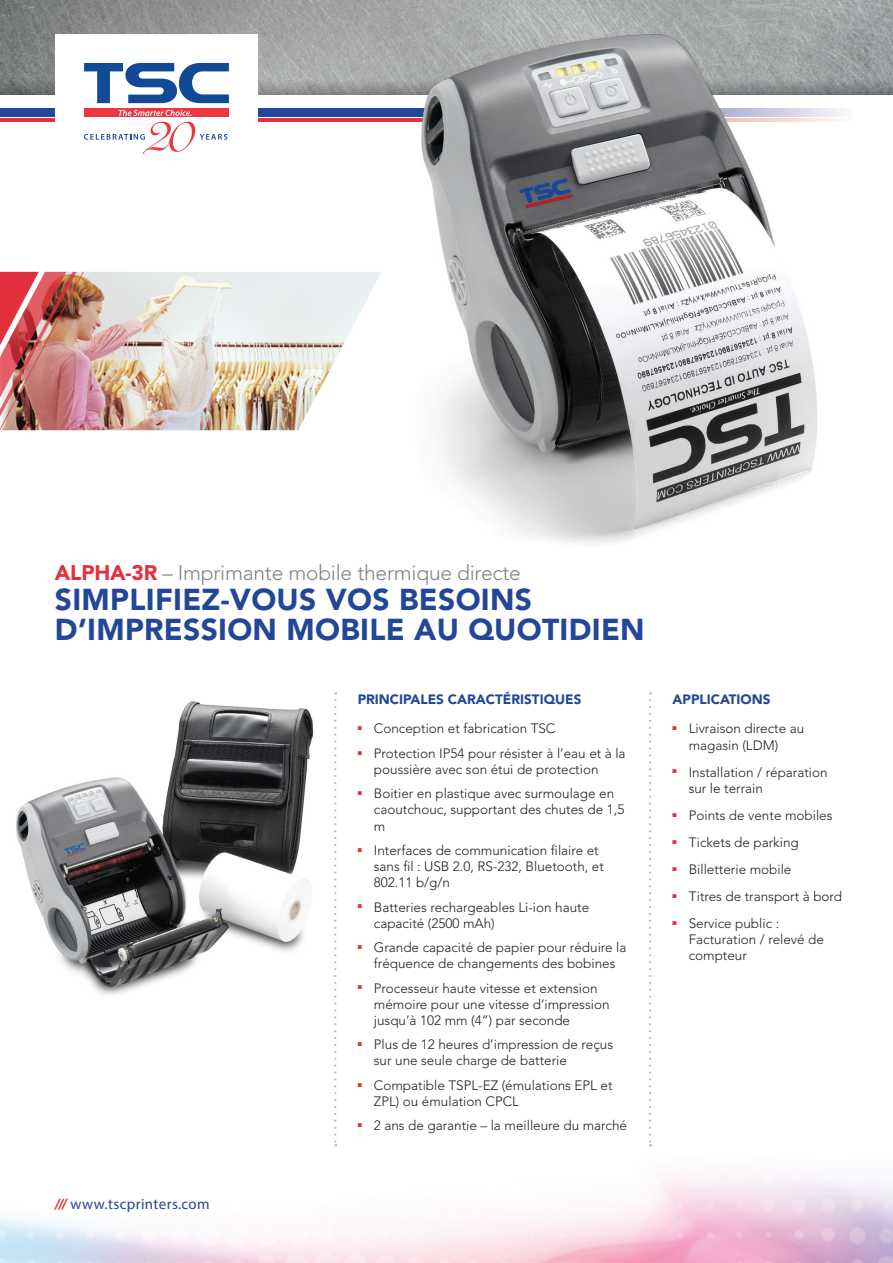
<style>
.page{position:relative;width:893px;height:1263px;background:#fff}
.page>*{position:absolute;margin:0;border:0;box-sizing:border-box;transform-origin:0 0}
.t1{font:900 30px "Avenir";letter-spacing:.01em;color:#224798}
.t2{font:300 21px "Avenir";letter-spacing:-.01em;color:#808285}
.t3{font:900 21px "Avenir";color:#e4303d}
.t4{font:15px "Myriad Pro";letter-spacing:.025em;color:#224798}
.t5{font:300 13.5px/16.2px "Avenir";color:#231f20}
.t6{font:900 13.5px "Avenir";color:#224798}
.s1{font-weight:900;color:#e4303d}
.s2{font-weight:700;font-style:italic;color:#e4303d}
</style>
<div class="page">
<img style="left:0;top:0;width:893px;height:80px">
<svg style="left:0;top:80px;width:893px;height:14px;background:#8a8d8d"></svg>
<svg style="left:0;top:108px;width:842px;height:8px;background:#3758a1"></svg>
<svg style="left:0;top:119px;width:842px;height:2px"></svg>
<div style="left:55px;top:34px;width:203px;height:153px;background:#fff"></div>
<svg style="left:84px;top:63px;width:145px;height:40px"></svg>
<div style="left:84px;top:108px;width:145px;height:9px;background:#ee3643"></div>
<svg style="left:119px;top:110px;width:73px;height:6px"></svg>
<svg style="left:84px;top:122px;width:143px;height:32px"></svg>
<img style="left:407px;top:34px;width:411px;height:510px">
<svg style="left:334px;top:700px;width:2px;height:446px"></svg>
<svg style="left:649px;top:700px;width:2px;height:446px"></svg>
<img style="left:84px;top:272px;width:297px;height:158px">
<img style="left:0;top:272px;width:84px;height:158px">
<img style="left:421px;top:35px;width:397px;height:494px">
<img style="left:16px;top:701px;width:298px;height:294px">
<h2 class="t3" style="left:55px;top:560px;width:15px">ALP</h2>
<h2 class="t2" style="left:94px;top:560px;width:428px"><span class="s1">HA-3R</span> – Imprimante mobile thermique directe</h2>
<h1 class="t1" style="left:55px;top:581px;width:219px">SIMPLI FIEZ-VOUS</h1>
<h1 class="t1" style="left:326px;top:581px;width:113px">VOS BESOINS</h1>
<h1 class="t1" style="left:55px;top:611px;width:90px">D’IMPRESSION</h1>
<h1 class="t1" style="left:287px;top:611px;width:89px">MOBILE</h1>
<h1 class="t1" style="left:414px;top:611px;width:75px">AU QUOTI</h1>
<h1 class="t1" style="left:569px;top:611px;width:41px">DIEN</h1>
<p class="t4" style="left:55px;top:1194px;width:156px"><span class="s2">///</span> www.tscprinters.com</p>
<p class="t6" style="left:358px;top:691px;width:225px">PRINCIPALES CARACTÉRISTIQUES</p>
<p class="t5" style="left:358px;top:720px;width:199px"><sup>■</sup> Conception et fabrication TSC</p>
<p class="t5" style="left:374px;top:745px;width:253px;text-indent:-16px"><sup>■</sup> Protection IP54 pour résister à l’eau et à la poussière avec son étui de protection</p>
<p class="t5" style="left:374px;top:785px;width:252px;text-indent:-16px"><sup>■</sup> Boitier en plastique avec surmoulage en caoutchouc, supportant des chutes de 1,5 m</p>
<p class="t5" style="left:374px;top:842px;width:232px;text-indent:-16px"><sup>■</sup> Interfaces de communication filaire et sans fil : USB 2.0, RS-232, Bluetooth, et<br>802.11 b/g/n</p>
<p class="t5" style="left:374px;top:899px;width:217px;text-indent:-16px"><sup>■</sup> Batteries rechargeables Li-ion haute capacité (2500 mAh)</p>
<p class="t5" style="left:358px;top:939px;width:270px;text-align:center"><sup>■</sup> Grande capacité de papier pour réduire la fréquence de changements des bobines</p>
<p class="t5" style="left:374px;top:980px;width:237px;text-indent:-16px"><sup>■</sup> Processeur haute vitesse et extension mémoire pour une vitesse d’impression jusqu’à 102 mm (4”) par seconde</p>
<p class="t5" style="left:374px;top:1036px;width:241px;text-indent:-16px"><sup>■</sup> Plus de 12 heures d’impression de reçus sur une seule charge de batterie</p>
<p class="t5" style="left:374px;top:1077px;width:240px;text-indent:-16px"><sup>■</sup> Compatible TSPL-EZ (émulations EPL et<br>ZPL) ou émulation CPCL</p>
<p class="t5" style="left:358px;top:1117px;width:271px"><sup>■</sup> 2 ans de garantie – la meilleure du marché</p>
<p class="t6" style="left:672px;top:691px;width:99px">APPLICATIONS</p>
<p class="t5" style="left:689px;top:720px;width:117px;text-indent:-16px"><sup>■</sup> Livraison directe au magasin (LDM)</p>
<p class="t5" style="left:689px;top:764px;width:141px;text-indent:-16px"><sup>■</sup> Installation / réparation sur le terrain</p>
<p class="t5" style="left:672px;top:807px;width:162px"><sup>■</sup> Points de vente mobiles</p>
<p class="t5" style="left:672px;top:834px;width:128px"><sup>■</sup> Tickets de parking</p>
<p class="t5" style="left:672px;top:861px;width:120px"><sup>■</sup> Billetterie mobile</p>
<p class="t5" style="left:672px;top:888px;width:171px"><sup>■</sup> Titres de transport à bord</p>
<p class="t5" style="left:689px;top:915px;width:137px;text-indent:-16px"><sup>■</sup> Service public :<br>Facturation / relevé de compteur</p>
</div>
